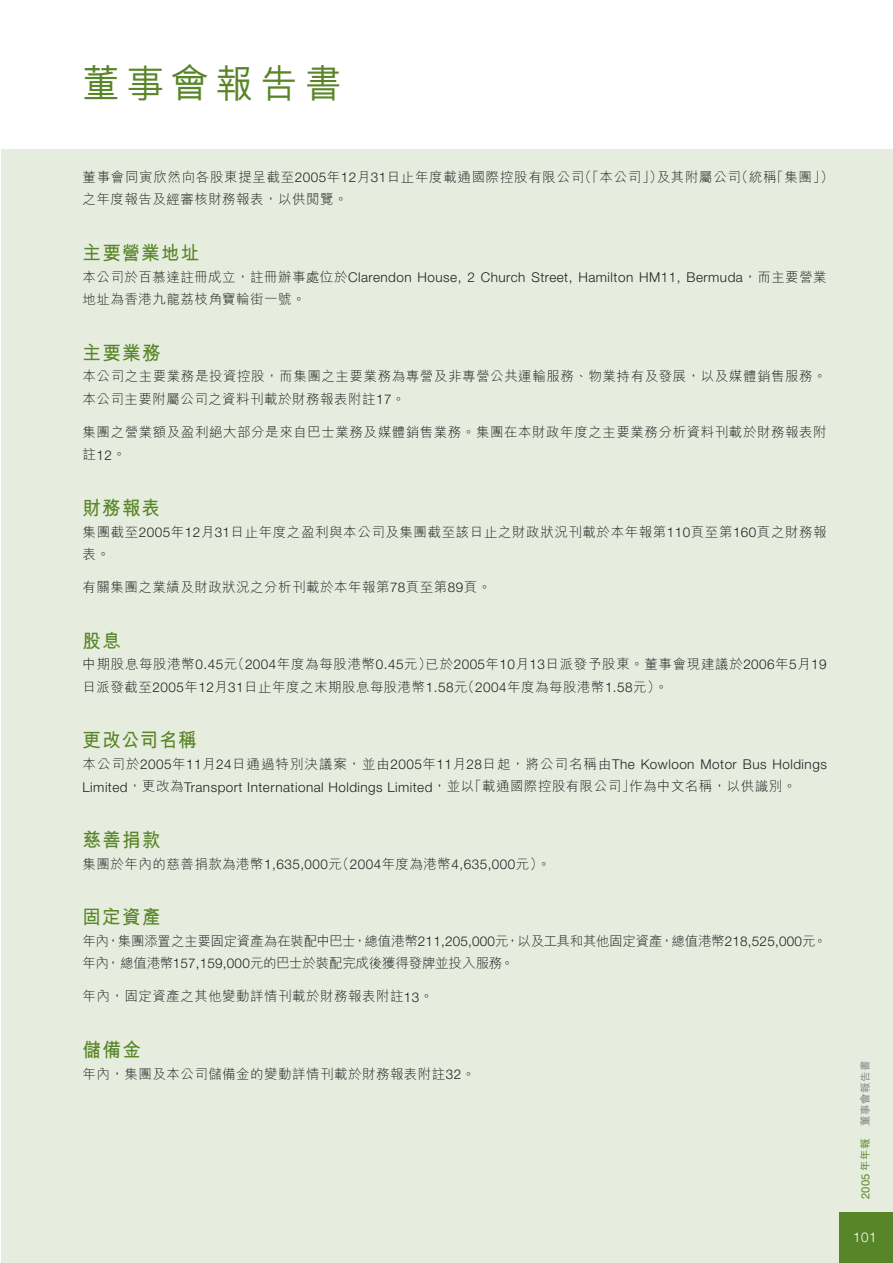
<style>
.page{position:relative;width:893px;height:1263px;background:#fff}
.page>*{position:absolute;margin:0;border:0;box-sizing:border-box;transform-origin:0 0}
.t1{font:39px "M Hei HK Medium B5 pc H";letter-spacing:.2em;color:#588527;scale:.95 1}
.t2{font:19.5px "M Hei HK Bold B5 pc H";letter-spacing:.065em;color:#588527;scale:.95 1}
.t3{font:13.5px/22.5px "M Hei HK Light B5 pc H";letter-spacing:.035em;color:#231f20}
.t4{font:300 13.5px/22.5px "Helvetica Neue";letter-spacing:.035em;color:#231f20}
.t5{font:13.5px/22.5px "M Hei HK Light B5 pc H";letter-spacing:-.02em;color:#231f20}
.t6{font:300 13.5px "Helvetica Neue";color:#fff}
.t7{font:11.25px "Helvetica Neue";color:#588527}
.t8{font:10.5px "M Hei HK Medium B5 pc H";letter-spacing:.05em;color:#808284}
.s1{font-family:"Helvetica Neue";font-weight:300}
.s2{font-family:"M Hei HK Light B5 pc H";font-weight:400}
.s3{font-family:"M Hei HK Medium B5 pc H";font-size:10.5px}
</style>
<div class="page">
<div style="left:1px;top:149px;width:892px;height:1113px;background:#e6eddf"></div>
<div style="left:839px;top:1212px;width:54px;height:50px;background:#588527"></div>
<h1 class="t1" style="left:83px;top:69px;width:275px">董事會報告書</h1>
<p class="t3" style="left:83px;top:167px;width:752px">董事會同寅欣然向各股東提呈截至<span class="s1">2005</span>年<span class="s1">12</span>月<span class="s1">31</span>日止年度載通國際控股有限公司（「本公司」）及其附屬公司（統稱「集團」）之年度報告及經審核財務報表，以供閱覽。</p>
<h2 class="t2" style="left:83px;top:245px;width:125px">主要營業地址</h2>
<p class="t4" style="left:83px;top:267px;width:746px"><span class="s2">本公司於百慕達註冊成立，註冊辦事處位於</span>Clarendon House, 2 Church Street, Hamilton HM11, Bermuda<span class="s2">，而主要營業</span></p>
<p class="t3" style="left:83px;top:290px;width:225px">地址為香港九龍荔枝角寶輪街一號。</p>
<h2 class="t2" style="left:83px;top:345px;width:84px">主要業務</h2>
<p class="t3" style="left:83px;top:367px;width:746px">本公司之主要業務是投資控股，而集團之主要業務為專營及非專營公共運輸服務、物業持有及發展，以及媒體銷售服務。本公司主要附屬公司之資料刊載於財務報表附註<span class="s1">17</span>。</p>
<p class="t3" style="left:83px;top:422px;width:746px">集團之營業額及盈利絕大部分是來自巴士業務及媒體銷售業務。集團在本財政年度之主要業務分析資料刊載於財務報表附註<span class="s1">12</span>。</p>
<h2 class="t2" style="left:83px;top:500px;width:83px">財務報表</h2>
<p class="t3" style="left:83px;top:522px;width:746px">集團截至<span class="s1">2005</span>年<span class="s1">12</span>月<span class="s1">31</span>日止年度之盈利與本公司及集團截至該日止之財政狀況刊載於本年報第<span class="s1">110</span>頁至第<span class="s1">160</span>頁之財務報表。</p>
<p class="t3" style="left:83px;top:578px;width:410px">有關集團之業績及財政狀況之分析刊載於本年報第<span class="s1">78</span>頁至第<span class="s1">89</span>頁。</p>
<h2 class="t2" style="left:83px;top:633px;width:42px">股息</h2>
<p class="t3" style="left:83px;top:655px;width:746px">中期股息每股港幣<span class="s1">0.45</span>元（<span class="s1">2004</span>年度為每股港幣<span class="s1">0.45</span>元）已於<span class="s1">2005</span>年<span class="s1">10</span>月<span class="s1">13</span>日派發予股東。董事會現建議於<span class="s1">2006</span>年<span class="s1">5</span>月<span class="s1">19</span>日派發截至<span class="s1">2005</span>年<span class="s1">12</span>月<span class="s1">31</span>日止年度之末期股息每股港幣<span class="s1">1.58</span>元（<span class="s1">2004</span>年度為每股港幣<span class="s1">1.58</span>元）。</p>
<h2 class="t2" style="left:83px;top:732px;width:122px">更改公司名稱</h2>
<p class="t4" style="left:83px;top:754px;width:746px"><span class="s2">本公司於</span>2005<span class="s2">年</span>11<span class="s2">月</span>24<span class="s2">日通過特別決議案，並由</span>2005<span class="s2">年</span>11<span class="s2">月</span>28<span class="s2">日起，將公司名稱由</span>The Kowloon Motor Bus Holdings<br>Limited<span class="s2">，更改為</span>Transport International Holdings Limited<span class="s2">，並以「載通國際控股有限公司」作為中文名稱，以供識別。</span></p>
<h2 class="t2" style="left:83px;top:832px;width:84px">慈善捐款</h2>
<p class="t3" style="left:83px;top:854px;width:469px">集團於年內的慈善捐款為港幣<span class="s1">1,635,000</span>元（<span class="s1">2004</span>年度為港幣<span class="s1">4,635,000</span>元）。</p>
<h2 class="t2" style="left:83px;top:909px;width:84px">固定資產</h2>
<p class="t5" style="left:83px;top:931px;width:746px">年內，集團添置之主要固定資產為在裝配中巴士，總值港幣<span class="s1">211,205,000</span>元，以及工具和其他固定資產，總值港幣<span class="s1">218,525,000</span>元。年內，總值港幣<span class="s1">157,159,000</span>元的巴士於裝配完成後獲得發牌並投入服務。</p>
<p class="t3" style="left:83px;top:987px;width:352px">年內，固定資產之其他變動詳情刊載於財務報表附註<span class="s1">13</span>。</p>
<h2 class="t2" style="left:83px;top:1042px;width:63px">儲備金</h2>
<p class="t3" style="left:83px;top:1064px;width:394px">年內，集團及本公司儲備金的變動詳情刊載於財務報表附註<span class="s1">32</span>。</p>
<p class="t8" style="left:861px;top:1126px;width:68px;rotate:-90deg">董事會報告書</p>
<p class="t7" style="left:861px;top:1199px;width:62px;rotate:-90deg">2005 <span class="s3">年年報</span></p>
<p class="t6" style="left:853px;top:1232px;width:25px">101</p>
</div>
